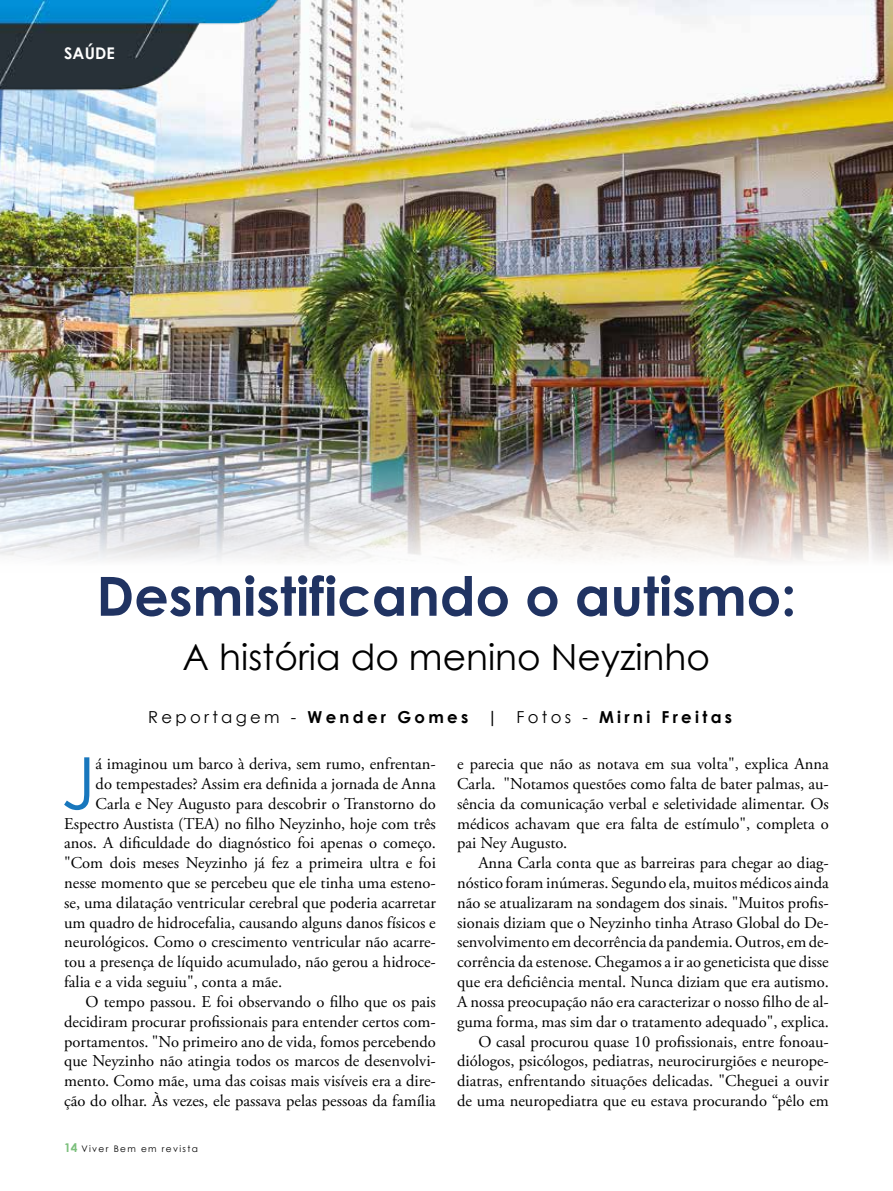
<style>
.page{position:relative;width:893px;height:1191px;background:#fff}
.page>*{position:absolute;margin:0;border:0;box-sizing:border-box;transform-origin:0 0}
.t1{font:71.7px "Century Gothic";color:#1877bd}
.t2{font:700 54px "Century Gothic";color:#203362}
.t3{font:36px "Century Gothic";color:#000}
.t4{font:16.5px/19.8px "Adobe Garamond Pro";color:#000;text-align:justify}
.t5{font:700 16.5px "Century Gothic";letter-spacing:.2em;color:#000}
.t6{font:700 16.05px "Century Gothic";letter-spacing:.01em;color:#fff}
.t7{font:9px "Century Gothic";letter-spacing:.15em;color:#000}
.s1{font-weight:400}
.s2{font-weight:700;font-size:12px;color:#7bbf7c}
</style>
<div class="page">
<img style="left:0;top:106px;width:893px;height:456px">
<img style="left:0;top:0;width:893px;height:106px">
<p class="t6" style="left:64px;top:43px;width:52px">SAÚDE</p>
<h2 class="t2" style="left:96px;top:562px;width:701px">Desmistificando o autismo:</h2>
<h3 class="t3" style="left:183px;top:631px;width:529px">A história do menino Neyzinho</h3>
<p class="t5" style="left:148px;top:706px;width:585px"><span class="s1">Reportagem -</span> Wender Gomes | <span class="s1">Fotos -</span> Mirni Freitas</p>
<h1 class="t1" style="left:61px;top:733px;width:36px">J</h1>
<p class="t4" style="left:96px;top:754px;width:342px">á imaginou um barco à deriva, sem rumo, enfrentan-</p>
<p class="t4" style="left:96px;top:774px;width:342px">do tempestades? Assim era definida a jornada de Anna</p>
<p class="t4" style="left:96px;top:794px;width:342px">Carla e Ney Augusto para descobrir o Transtorno do</p>
<p class="t4" style="left:64px;top:814px;width:373px">Espectro Austista (TEA) no filho Neyzinho, hoje com três</p>
<p class="t4" style="left:64px;top:834px;width:373px">anos. A dificuldade do diagnóstico foi apenas o começo.</p>
<p class="t4" style="left:64px;top:853px;width:373px">"Com dois meses Neyzinho já fez a primeira ultra e foi</p>
<p class="t4" style="left:64px;top:873px;width:373px">nesse momento que se percebeu que ele tinha uma esteno-</p>
<p class="t4" style="left:64px;top:893px;width:373px">se, uma dilatação ventricular cerebral que poderia acarretar</p>
<p class="t4" style="left:64px;top:913px;width:373px">um quadro de hidrocefalia, causando alguns danos físicos e</p>
<p class="t4" style="left:64px;top:933px;width:373px">neurológicos. Como o crescimento ventricular não acarre-</p>
<p class="t4" style="left:64px;top:952px;width:373px">tou a presença de líquido acumulado, não gerou a hidroce-</p>
<p class="t4" style="left:64px;top:972px;width:220px">falia e a vida seguiu", conta a mãe.</p>
<p class="t4" style="left:85px;top:992px;width:352px">O tempo passou. E foi observando o filho que os pais</p>
<p class="t4" style="left:64px;top:1012px;width:373px">decidiram procurar profissionais para entender certos com-</p>
<p class="t4" style="left:64px;top:1032px;width:373px">portamentos. "No primeiro ano de vida, fomos percebendo</p>
<p class="t4" style="left:64px;top:1051px;width:373px">que Neyzinho não atingia todos os marcos de desenvolvi-</p>
<p class="t4" style="left:64px;top:1071px;width:373px">mento. Como mãe, uma das coisas mais visíveis era a dire-</p>
<p class="t4" style="left:64px;top:1091px;width:373px">ção do olhar. Às vezes, ele passava pelas pessoas da família</p>
<p class="t7" style="left:64px;top:1142px;width:135px"><span class="s2">14</span> Viver Bem em revista</p>
<p class="t4" style="left:457px;top:754px;width:373px">e parecia que não as notava em sua volta", explica Anna Carla. "Notamos questões como falta de bater palmas, au&shy;sência da comunicação verbal e seletividade alimentar. Os médicos achavam que era falta de estímulo", completa o pai Ney Augusto.</p>
<p class="t4" style="left:457px;top:853px;width:373px;text-align:right">Anna Carla conta que as barreiras para chegar ao diag&shy;nóstico foram inúmeras. Segundo ela, muitos médicos ainda não se atualizaram na sondagem dos sinais. "Muitos profis&shy;sionais diziam que o Neyzinho tinha Atraso Global do De&shy;senvolvimento em decorrência da pandemia. Outros, em de&shy;corrência da estenose. Chegamos a ir ao geneticista que disse que era deficiência mental. Nunca diziam que era autismo.<br>A nossa preocupação não era caracterizar o nosso filho de al&shy;guma forma, mas sim dar o tratamento adequado", explica.<br>O casal procurou quase 10 profissionais, entre fonoau&shy;diólogos, psicólogos, pediatras, neurocirurgiões e neurope&shy;diatras, enfrentando situações delicadas. "Cheguei a ouvir de uma neuropediatra que eu estava procurando “pêlo em</p>
</div>
